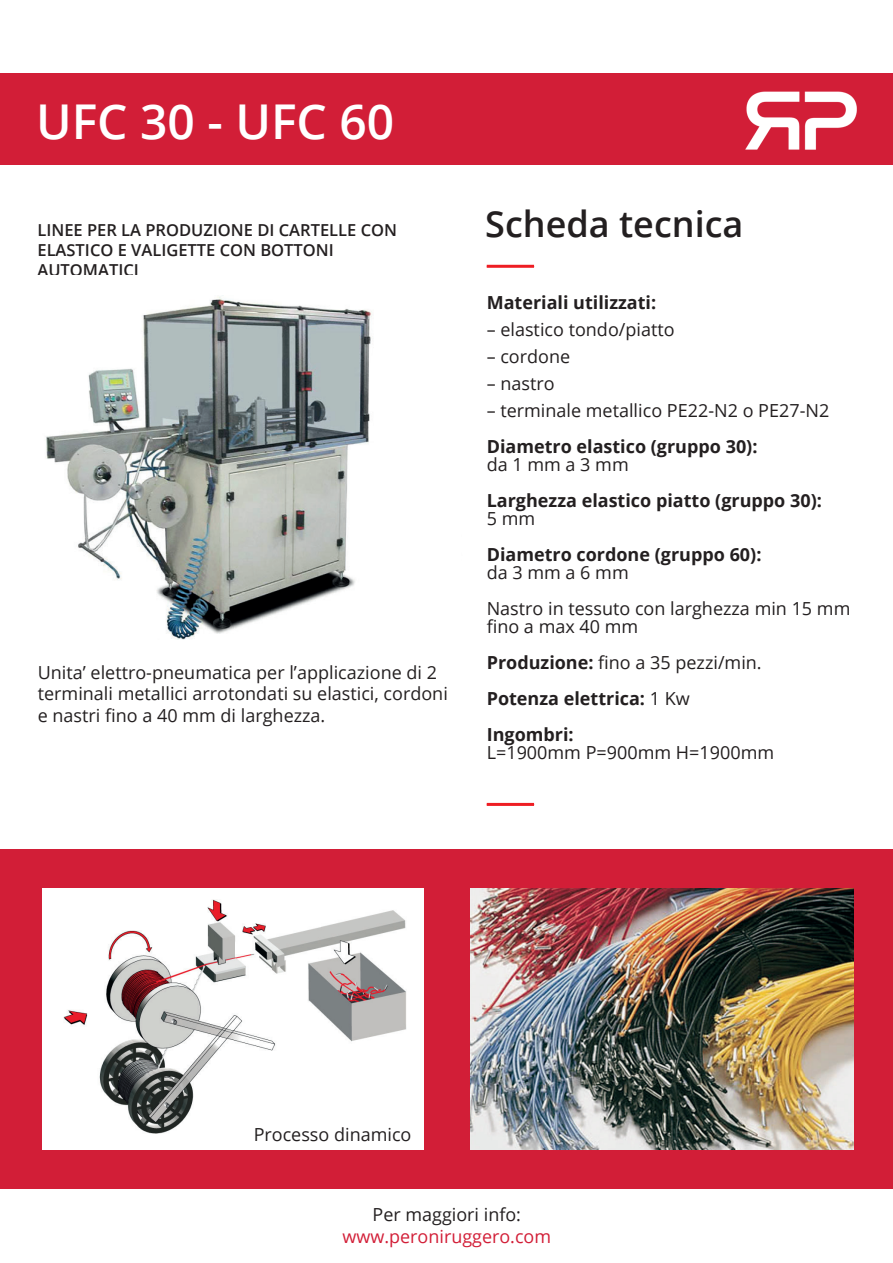
<style>
.page{position:relative;width:893px;height:1263px;background:#fff}
.page>*{position:absolute;margin:0;border:0;box-sizing:border-box;transform-origin:0 0}
.t1{font:600 48px "Open Sans";color:#fff}
.t2{font:600 36px "Open Sans";color:#231f20}
.t3{font:18px/21.6px "Open Sans";color:#231f20}
.t4{font:700 18px/36px "Open Sans";color:#231f20}
.t5{font:18px "Open Sans";color:#d21e37}
.t6{font:600 16.5px/19.8px "Open Sans";color:#231f20}
.s1{font-weight:400}
</style>
<div class="page">
<div style="left:0;top:74px;width:893px;height:91px;background:#d21e37"></div>
<div style="left:0;top:849px;width:893px;height:339px;background:#d21e37"></div>
<hr style="left:487px;top:265px;width:47px;height:3px;background:#ee1d23">
<hr style="left:487px;top:803px;width:47px;height:3px;background:#ee1d23">
<div style="left:43px;top:889px;width:378px;height:258px;background:#fff"></div>
<img style="left:470px;top:889px;width:384px;height:260px">
<div style="left:42px;top:1087px;width:286px;height:28px;background:#fff"></div>
<svg style="left:421px;top:1036px;width:2px;height:82px"></svg>
<img style="left:46px;top:297px;width:326px;height:342px">
<img style="left:63px;top:900px;width:344px;height:234px">
<img style="left:745px;top:91px;width:112px;height:59px">
<h1 class="t1" style="left:36px;top:88px;width:360px">UFC 30 - UFC 60</h1>
<p class="t6" style="left:38px;top:220px;width:361px">LINEE PER LA PRODUZIONE DI CARTELLE CON<br>ELASTICO E VALIGETTE CON BOTTONI<br>AUTOMATICI</p>
<p class="t3" style="left:38px;top:661px;width:412px">Unita’ elettro-pneumatica per l’applicazione di 2 terminali metallici arrotondati su elastici, cordoni e nastri fino a 40 mm di larghezza.</p>
<h2 class="t2" style="left:485px;top:199px;width:260px">Scheda tecnica</h2>
<p class="t4" style="left:487px;top:284px;width:171px">Materiali utilizzati:</p>
<p class="t3" style="left:487px;top:318px;width:189px">– elastico tondo/piatto</p>
<p class="t3" style="left:487px;top:345px;width:85px">– cordone</p>
<p class="t3" style="left:487px;top:372px;width:69px">– nastro</p>
<p class="t3" style="left:487px;top:399px;width:344px">– terminale metallico PE22-N2 o PE27-N2</p>
<p class="t4" style="left:487px;top:428px;width:272px">Diametro elastico (gruppo 30):</p>
<p class="t3" style="left:487px;top:453px;width:144px">da 1 mm a 3 mm</p>
<p class="t4" style="left:487px;top:482px;width:337px">Larghezza elastico piatto (gruppo 30):</p>
<p class="t3" style="left:487px;top:507px;width:50px">5 mm</p>
<p class="t4" style="left:487px;top:536px;width:276px">Diametro cordone (gruppo 60):</p>
<p class="t3" style="left:487px;top:554px;width:365px;line-height:36px">da 3 mm a 6 mm<br>Nastro in tessuto con larghezza min 15 mm</p>
<p class="t4" style="left:487px;top:608px;width:277px"><span class="s1">fino a max 40 mm<br></span>Produzione: <span class="s1">fino a 35 pezzi/min.<br></span>Potenza elettrica: <span class="s1">1 Kw<br></span>Ingombri:</p>
<p class="t3" style="left:487px;top:741px;width:289px">L=1900mm P=900mm H=1900mm</p>
<p class="t3" style="left:254px;top:1123px;width:159px">Processo dinamico</p>
<p class="t3" style="left:373px;top:1203px;width:150px">Per maggiori info:</p>
<p class="t5" style="left:343px;top:1224px;width:210px">www.peroniruggero.com</p>
</div>
